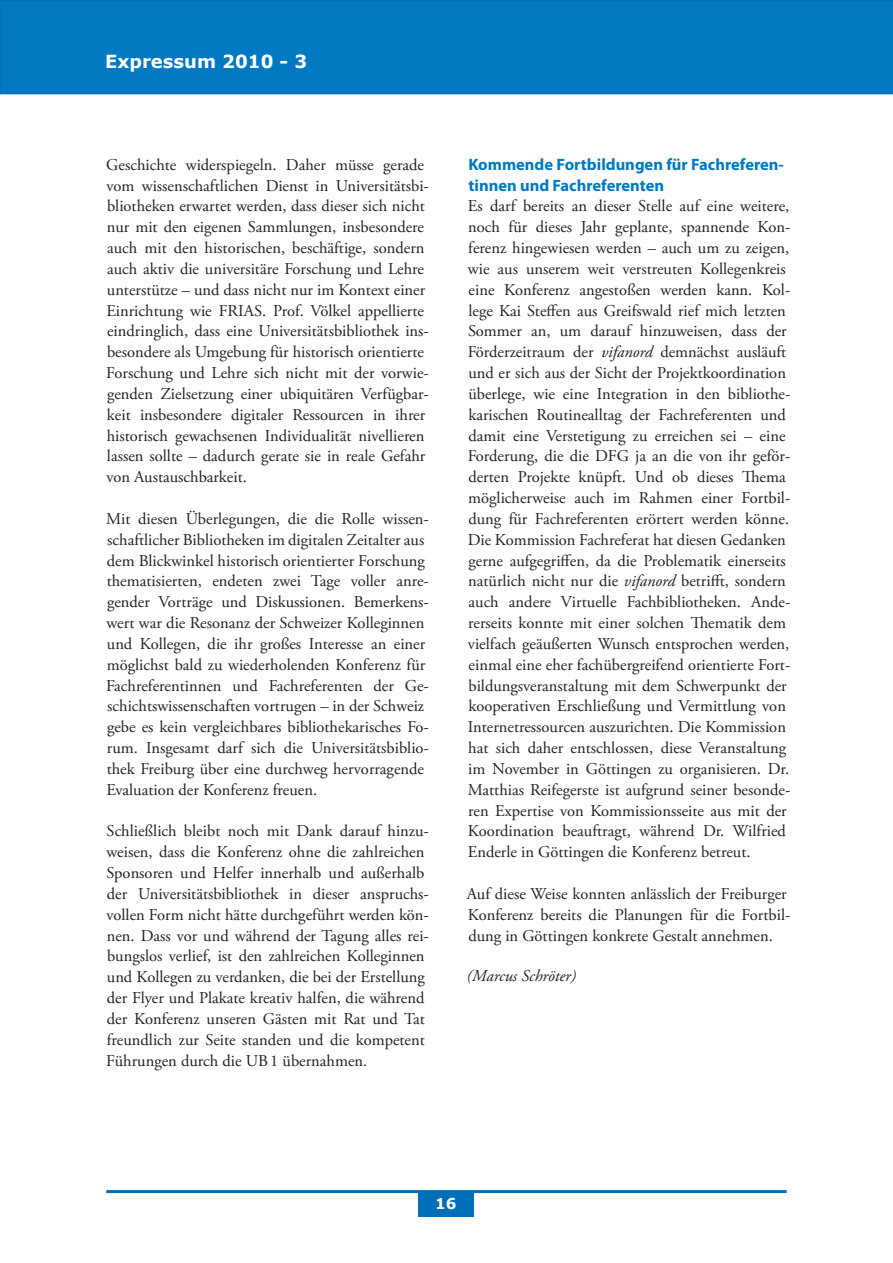
<style>
.page{position:relative;width:893px;height:1263px;background:#fff}
.page>*{position:absolute;margin:0;border:0;box-sizing:border-box;transform-origin:0 0}
.t1{font:700 18px "Verdana";color:#fff}
.Standart-Text{font:16.5px/20.9px "Adobe Garamond Pro";color:#231f20}
.Zwischenüberschrift{font:700 16.5px/20.9px "Myriad Pro";color:#0079c2}
.Verfasser{font:italic 16.5px "Adobe Garamond Pro";color:#231f20}
.t2{font:700 15px "Verdana";color:#fff}
.s1{font-style:italic}
</style>
<div class="page">
<div style="left:0;top:0;width:893px;height:94px;background:#0079c2"></div>
<div style="left:418px;top:1191px;width:56px;height:26px;background:#006eb8"></div>
<hr style="left:106px;top:1190px;width:681px;height:3px;background:#006eb8">
<p class="t1" style="left:105px;top:49px;width:204px">Expressum 2010 - 3</p>
<p class="Standart-Text" style="left:106px;top:155px;width:324px">Geschichte widerspiegeln. Daher müsse gerade vom wissenschaftlichen Dienst in Universitätsbi&shy;bliotheken erwartet werden, dass dieser sich nicht nur mit den eigenen Sammlungen, insbesondere auch mit den historischen, beschäftige, sondern auch aktiv die universitäre Forschung und Lehre unterstütze – und dass nicht nur im Kontext einer Einrichtung wie FRIAS. Prof. Völkel appellierte eindringlich, dass eine Universitätsbibliothek ins&shy;besondere als Umgebung für historisch orientierte Forschung und Lehre sich nicht mit der vorwie&shy;genden Zielsetzung einer ubiquitären Verfügbar&shy;keit insbesondere digitaler Ressourcen in ihrer historisch gewachsenen Individualität nivellieren lassen sollte – dadurch gerate sie in reale Gefahr von Austauschbarkeit.</p>
<p class="Standart-Text" style="left:106px;top:509px;width:324px">Mit diesen Überlegungen, die die Rolle wissen&shy;schaftlicher Bibliotheken im digitalen Zeitalter aus dem Blickwinkel historisch orientierter Forschung thematisierten, endeten zwei Tage voller anre&shy;gender Vorträge und Diskussionen. Bemerkens&shy;wert war die Resonanz der Schweizer Kolleginnen und Kollegen, die ihr großes Interesse an einer möglichst bald zu wiederholenden Konferenz für Fachreferentinnen und Fachreferenten der Ge&shy;schichtswissenschaften vortrugen – in der Schweiz gebe es kein vergleichbares bibliothekarisches Fo&shy;rum. Insgesamt darf sich die Universitätsbiblio&shy;thek Freiburg über eine durchweg hervorragende Evaluation der Konferenz freuen.</p>
<p class="Standart-Text" style="left:106px;top:821px;width:324px">Schließlich bleibt noch mit Dank darauf hinzu&shy;weisen, dass die Konferenz ohne die zahlreichen Sponsoren und Helfer innerhalb und außerhalb der Universitätsbibliothek in dieser anspruchs&shy;vollen Form nicht hätte durchgeführt werden kön&shy;nen. Dass vor und während der Tagung alles rei&shy;bungslos verlief, ist den zahlreichen Kolleginnen und Kollegen zu verdanken, die bei der Erstellung der Flyer und Plakate kreativ halfen, die während der Konferenz unseren Gästen mit Rat und Tat freundlich zur Seite standen und die kompetent Führungen durch die UB1 übernahmen.</p>
<p class="Zwischenüberschrift" style="left:468px;top:153px;width:317px">Kommende Fortbildungen für Fachreferen&shy;tinnen und Fachreferenten</p>
<p class="Standart-Text" style="left:468px;top:196px;width:324px">Es darf bereits an dieser Stelle auf eine weitere, noch für dieses Jahr geplante, spannende Kon&shy;ferenz hingewiesen werden – auch um zu zeigen, wie aus unserem weit verstreuten Kollegenkreis eine Konferenz angestoßen werden kann. Kol&shy;lege Kai Steffen aus Greifswald rief mich letzten Sommer an, um darauf hinzuweisen, dass der Förderzeitraum der <span class="s1">vifanord</span> demnächst ausläuft und er sich aus der Sicht der Projektkoordination überlege, wie eine Integration in den bibliothe&shy;karischen Routinealltag der Fachreferenten und damit eine Verstetigung zu erreichen sei – eine Forderung, die die DFG ja an die von ihr geför&shy;derten Projekte knüpft. Und ob dieses Thema möglicherweise auch im Rahmen einer Fortbil&shy;dung für Fachreferenten erörtert werden könne.<br>Die Kommission Fachreferat hat diesen Gedanken gerne aufgegriffen, da die Problematik einerseits natürlich nicht nur die <span class="s1">vifanord</span> betrifft, sondern auch andere Virtuelle Fachbibliotheken. Ande&shy;rerseits konnte mit einer solchen Thematik dem vielfach geäußerten Wunsch entsprochen werden, einmal eine eher fachübergreifend orientierte Fort&shy;bildungsveranstaltung mit dem Schwerpunkt der kooperativen Erschließung und Vermittlung von Internetressourcen auszurichten. Die Kommission hat sich daher entschlossen, diese Veranstaltung im November in Göttingen zu organisieren. Dr.<br>Matthias Reifegerste ist aufgrund seiner besonde&shy;ren Expertise von Kommissionsseite aus mit der Koordination beauftragt, während Dr. Wilfried Enderle in Göttingen die Konferenz betreut.</p>
<p class="Standart-Text" style="left:467px;top:884px;width:325px">Auf diese Weise konnten anlässlich der Freiburger<br>Konferenz bereits die Planungen für die Fortbil&shy;dung in Göttingen konkrete Gestalt annehmen.</p>
<p class="Verfasser" style="left:467px;top:966px;width:111px">(Marcus Schröter)</p>
<p class="t2" style="left:435px;top:1194px;width:23px">16</p>
</div>
